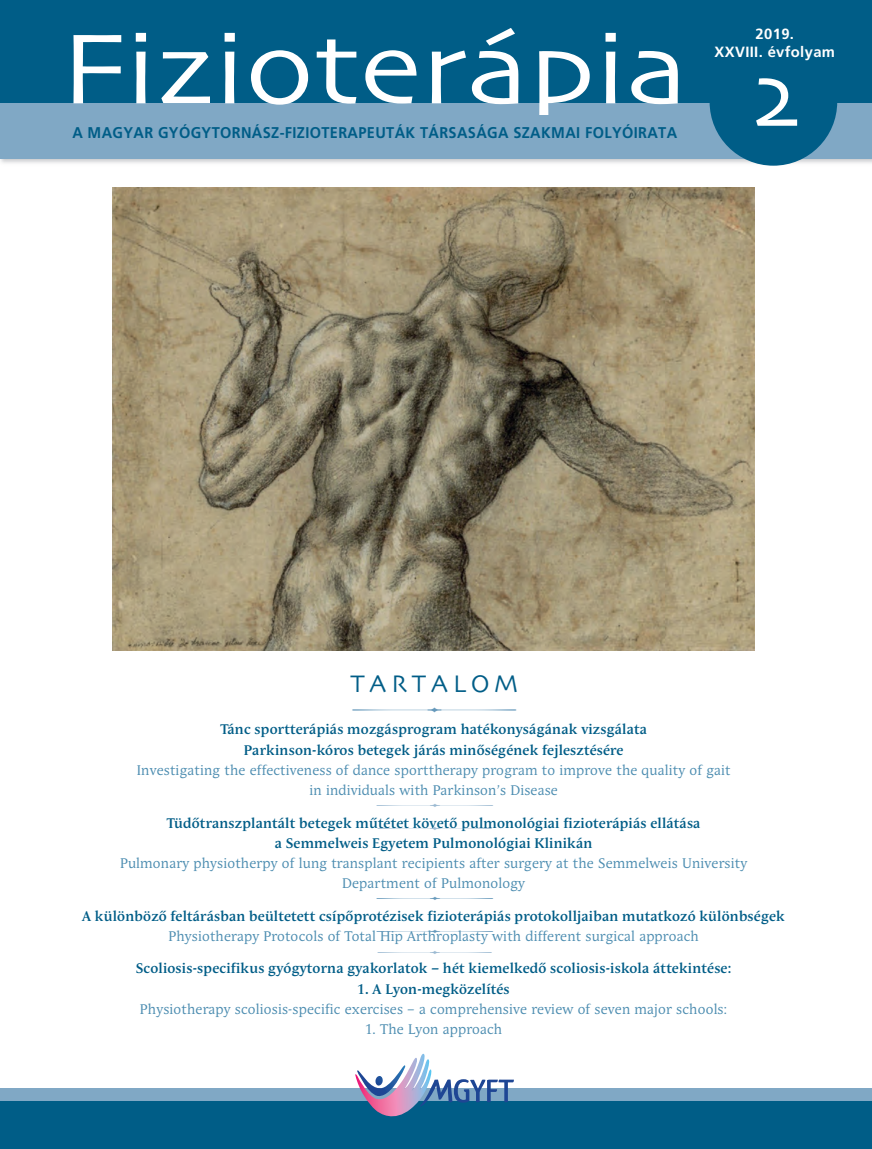
<style>
.page{position:relative;width:872px;height:1149px;background:#fff}
.page>*{position:absolute;margin:0;border:0;box-sizing:border-box;transform-origin:0 0}
.t1{font:104.55px "Skia Magyar";color:#fff;scale:1.14 1}
.t2{font:94.95px "Skia Magyar";color:#fff;scale:.94 1}
.t3{font:29.4px "Dalliance Flourishes";color:#69b;scale:.96 1}
.t4{font:25.2px "Skia Magyar";letter-spacing:.185em;color:#005d87}
.t5{font:700 15.6px "Frutiger H";letter-spacing:.025em;color:#005d87;scale:.94 1}
.t6{font:700 14.85px/17.7px "Frutiger H";letter-spacing:.025em;color:#fff;text-align:center}
.t7{font:700 13.8px/20.2px "Andulka Book Pro";letter-spacing:.015em;color:#005d87;text-align:center}
.t8{font:13.8px/20.2px "Andulka Book Pro";letter-spacing:.015em;color:#4b8cb0;text-align:center}
</style>
<div class="page">
<div style="left:0;top:1087px;width:872px;height:61px;background:#80a8c5"></div>
<div style="left:0;top:0;width:872px;height:158px;background:#80a8c5"></div>
<div style="left:0;top:0;width:872px;height:103px;background:#005d87"></div>
<div style="left:709px;top:38px;width:128px;height:128px;background:#005d87;border-radius:50%"></div>
<div style="left:0;top:1101px;width:872px;height:47px;background:#005d87"></div>
<svg style="left:355px;top:1053px;width:159px;height:62px"></svg>
<img style="left:112px;top:187px;width:642px;height:463px">
<h1 class="t1" style="left:60px;top:6px;width:552px">Fizioterápia</h1>
<p class="t5" style="left:72px;top:123px;width:645px">A MAGYAR GYÓGYTORNÁSZ-FIZIOTERAPEUTÁK TÁRSASÁGA SZAKMAI FOLYÓIRATA</p>
<p class="t6" style="left:714px;top:25px;width:122px">2019.<br>XXVIII. évfolyam</p>
<h2 class="t2" style="left:752px;top:37px;width:50px">2</h2>
<h3 class="t4" style="left:351px;top:668px;width:169px">TARTALOM</h3>
<p class="t7" style="left:220px;top:720px;width:428px">Tánc sportterápiás mozgásprogram hatékonyságának vizsgálata<br>Parkinson-kóros betegek járás minőségének fejlesztésére</p>
<p class="t8" style="left:137px;top:761px;width:595px">Investigating the effectiveness of dance sporttherapy program to improve the quality of gait in individuals with Parkinson’s Disease</p>
<p class="t7" style="left:167px;top:813px;width:535px">Tüdőtranszplantált betegek műtétet követő pulmonológiai fizioterápiás ellátása a Semmelweis Egyetem Pulmonológiai Klinikán</p>
<p class="t8" style="left:120px;top:854px;width:628px">Pulmonary physiotherpy of lung transplant recipients after surgery at the Semmelweis University<br>Department of Pulmonology</p>
<p class="t7" style="left:82px;top:907px;width:704px">A különböző feltárásban beültetett csípőprotézisek fizioterápiás protokolljaiban mutatkozó különbségek</p>
<p class="t8" style="left:168px;top:927px;width:532px">Physiotherapy Protocols of Total Hip Arthroplasty with different surgical approach</p>
<p class="t7" style="left:136px;top:959px;width:597px">Scoliosis-specifikus gyógytorna gyakorlatok – hét kiemelkedő scoliosis-iskola áttekintése:</p>
<p class="t7" style="left:357px;top:979px;width:154px">1. A Lyon-megközelítés</p>
<p class="t8" style="left:140px;top:1000px;width:588px">Physiotherapy scoliosis-specific exercises – a comprehensive review of seven major schools:</p>
<p class="t8" style="left:365px;top:1020px;width:139px">1. The Lyon approach</p>
<h3 class="t3" style="left:377px;top:907px;width:123px">74∞&amp;£∞§™</h3>
</div>
